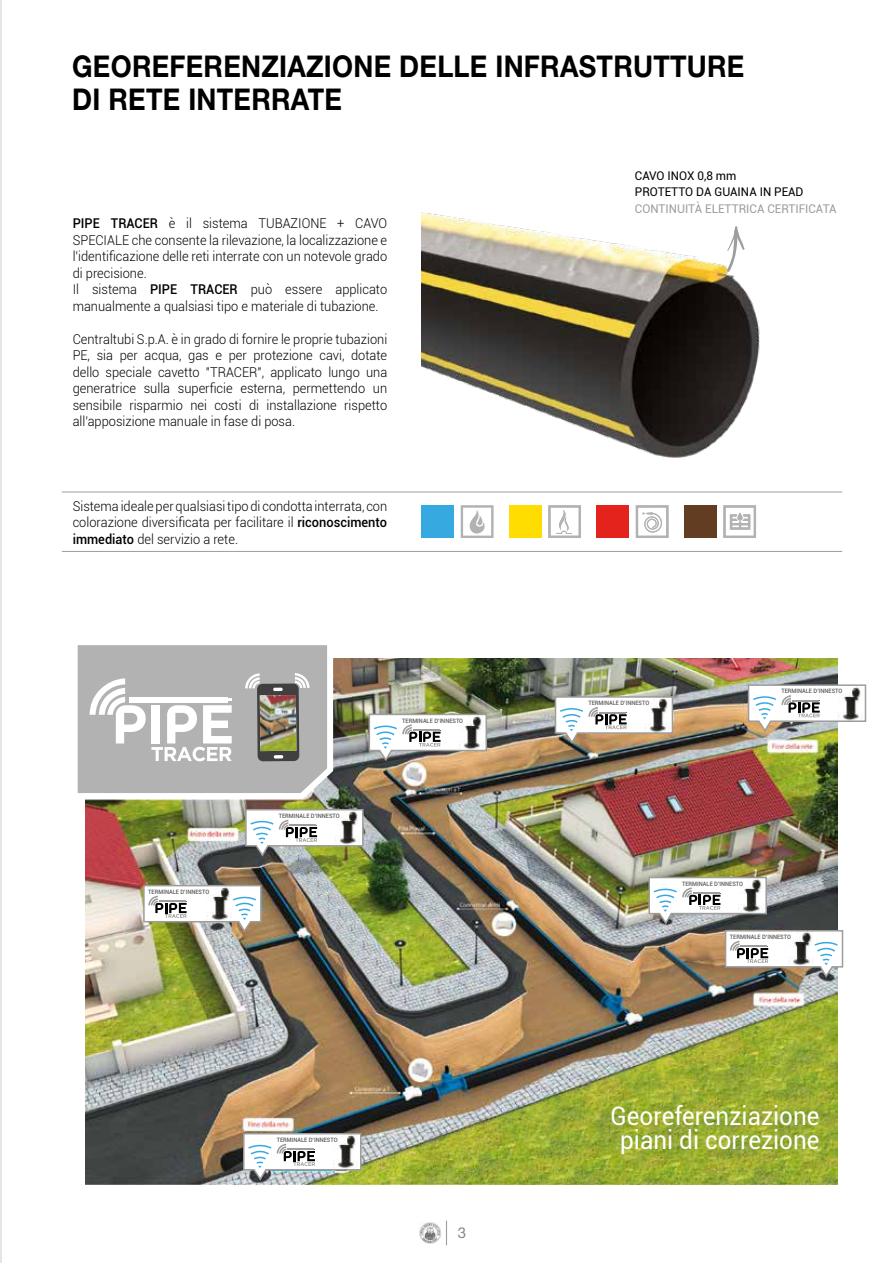
<style>
.page{position:relative;width:893px;height:1263px;background:#fff}
.page>*{position:absolute;margin:0;border:0;box-sizing:border-box;transform-origin:0 0}
.t1{font:700 30px/33px "Helvetica Neue LT Std";letter-spacing:.01em;color:#000;scale:.9 1}
.t2{font:25.5px/24px "Roboto";color:#fff;text-align:center;scale:.95 1}
.t3{font:15px "Helvetica Neue LT Std";color:#878787}
.t4{font:300 13.5px/16.5px "Roboto";color:#000;text-align:justify;scale:.95 1}
.t5{font:12px/16.5px "Roboto";color:#000}
.t6{font:12px "Roboto";color:#9d9d9c}
.t7{font:500 6px "Roboto";color:#575756;scale:.95 1}
.s1{font-weight:500}
</style>
<div class="page">
<img style="left:420px;top:1222px;width:22px;height:22px">
<svg style="left:446px;top:1221px;width:1px;height:24px"></svg>
<img style="left:86px;top:659px;width:751px;height:525px">
<img style="left:421px;top:212px;width:339px;height:246px">
<svg style="left:636px;top:505px;width:32px;height:33px"></svg>
<div style="left:596px;top:505px;width:33px;height:33px;background:#e5231d"></div>
<div style="left:421px;top:505px;width:33px;height:33px;background:#36a9e1"></div>
<svg style="left:461px;top:505px;width:32px;height:33px"></svg>
<div style="left:509px;top:505px;width:32px;height:33px;background:#fd0"></div>
<svg style="left:548px;top:505px;width:33px;height:33px"></svg>
<div style="left:684px;top:505px;width:32px;height:33px;background:#633d22"></div>
<svg style="left:723px;top:505px;width:33px;height:33px"></svg>
<svg style="left:727px;top:226px;width:18px;height:46px"></svg>
<svg style="left:368px;top:713px;width:120px;height:50px"></svg>
<img style="left:554px;top:695px;width:120px;height:50px">
<svg style="left:747px;top:684px;width:120px;height:49px"></svg>
<img style="left:244px;top:808px;width:120px;height:50px">
<img style="left:242px;top:1132px;width:120px;height:50px">
<img style="left:648px;top:876px;width:196px;height:103px">
<img style="left:142px;top:884px;width:120px;height:50px">
<svg style="left:77px;top:645px;width:259px;height:157px"></svg>
<hr style="left:62px;top:492px;width:780px;height:1px;background:#9d9d9c">
<hr style="left:62px;top:551px;width:780px;height:1px;background:#9d9d9c">
<hr style="left:0;top:0;width:1px;height:1263px;background:#e5e5e5">
<h1 class="t1" style="left:72px;top:49px;width:748px">GEOREFERENZIAZIONE DELLE INFRASTRUTTURE<br>DI RETE INTERRATE</h1>
<p class="t4" style="left:73px;top:215px;width:333px;text-align:left"><span class="s1">PIPE TRACER</span> è il sistema TUBAZIONE + CAVO SPECIALE che consente la rilevazione, la localizzazione e l'identificazione delle reti interrate con un notevole grado di precisione.<br>Il sistema <span class="s1">PIPE TRACER</span> può essere applicato manualmente a qualsiasi tipo e materiale di tubazione.</p>
<p class="t4" style="left:73px;top:330px;width:333px">Centraltubi S.p.A. è in grado di fornire le proprie tubazioni PE, sia per acqua, gas e per protezione cavi, dotate dello speciale cavetto "TRACER", applicato lungo una generatrice sulla superficie esterna, permettendo un sensibile risparmio nei costi di installazione rispetto all'apposizione manuale in fase di posa.</p>
<p class="t4" style="left:73px;top:497px;width:333px">Sistema ideale per qualsiasi tipo di condotta interrata, con colorazione diversificata per facilitare il <span class="s1">riconoscimento immediato</span> del servizio a rete.</p>
<p class="t7" style="left:148px;top:887px;width:66px">TERMINALE D’INNESTO</p>
<p class="t7" style="left:279px;top:811px;width:66px">TERMINALE D’INNESTO</p>
<p class="t7" style="left:402px;top:716px;width:66px">TERMINALE D’INNESTO</p>
<p class="t7" style="left:277px;top:1135px;width:66px">TERMINALE D’INNESTO</p>
<p class="t3" style="left:458px;top:1224px;width:10px">3</p>
<p class="t5" style="left:635px;top:167px;width:170px">CAVO INOX 0,8 mm<br>PROTETTO DA GUAINA IN PEAD</p>
<p class="t6" style="left:635px;top:200px;width:203px">CONTINUITÀ ELETTRICA CERTIFICATA</p>
<p class="t7" style="left:588px;top:699px;width:66px">TERMINALE D’INNESTO</p>
<p class="t7" style="left:781px;top:687px;width:66px">TERMINALE D’INNESTO</p>
<p class="t7" style="left:682px;top:879px;width:66px">TERMINALE D’INNESTO</p>
<p class="t7" style="left:730px;top:933px;width:66px">TERMINALE D’INNESTO</p>
<h2 class="t2" style="left:611px;top:1103px;width:221px">Georeferenziazione piani di correzione</h2>
</div>
